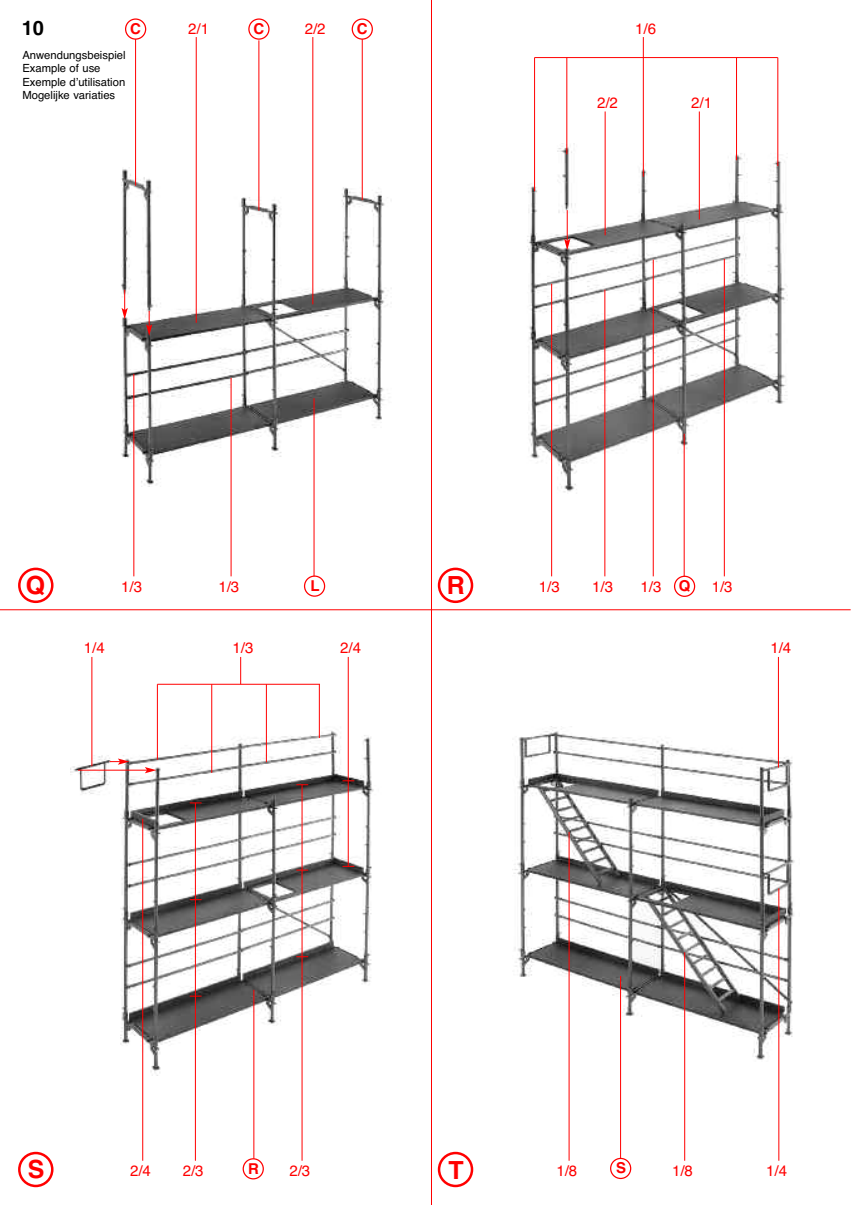
<style>
.page{position:relative;width:851px;height:1205px;background:#fff}
.page>*{position:absolute;margin:0;border:0;box-sizing:border-box;transform-origin:0 0}
.t1{font:700 25px "Helvetica";color:#f00}
.t2{font:700 20px "Helvetica";color:#000}
.t3{font:15px "Helvetica";color:#f00}
.t4{font:700 15px "Helvetica";color:#f00}
.t5{font:11.25px/13.5px "Helvetica";color:#000}
</style>
<div class="page">
<hr style="left:431px;top:0;width:1px;height:1205px;background:#f00">
<hr style="left:0;top:609px;width:850px;height:1px;background:#f00">
<img style="left:121px;top:168px;width:271px;height:318px">
<img style="left:527px;top:143px;width:261px;height:351px">
<img style="left:70px;top:725px;width:304px;height:350px">
<img style="left:512px;top:726px;width:283px;height:335px">
<hr style="left:196px;top:37px;width:1px;height:286px;background:#f00">
<hr style="left:312px;top:37px;width:1px;height:267px;background:#f00">
<hr style="left:699px;top:111px;width:1px;height:108px;background:#f00">
<hr style="left:604px;top:111px;width:1px;height:124px;background:#f00">
<hr style="left:643px;top:37px;width:1px;height:140px;background:#f00">
<svg style="left:240px;top:657px;width:1px;height:27px"></svg>
<hr style="left:348px;top:657px;width:1px;height:209px;background:#f00">
<hr style="left:157px;top:684px;width:163px;height:1px;background:#f00">
<hr style="left:157px;top:684px;width:1px;height:76px;background:#f00">
<hr style="left:319px;top:684px;width:1px;height:54px;background:#f00">
<hr style="left:211px;top:684px;width:1px;height:89px;background:#f00">
<hr style="left:266px;top:684px;width:1px;height:78px;background:#f00">
<hr style="left:92px;top:657px;width:1px;height:109px;background:#f00">
<hr style="left:778px;top:657px;width:1px;height:110px;background:#f00">
<hr style="left:534px;top:57px;width:243px;height:1px;background:#f00">
<hr style="left:534px;top:58px;width:1px;height:133px;background:#f00">
<hr style="left:566px;top:58px;width:1px;height:96px;background:#f00">
<hr style="left:736px;top:58px;width:1px;height:102px;background:#f00">
<hr style="left:777px;top:58px;width:1px;height:108px;background:#f00">
<hr style="left:258px;top:40px;width:1px;height:171px;background:#f00">
<svg style="left:121px;top:290px;width:7px;height:29px"></svg>
<svg style="left:146px;top:311px;width:6px;height:25px"></svg>
<svg style="left:110px;top:758px;width:19px;height:7px"></svg>
<hr style="left:78px;top:770px;width:69px;height:1px;background:#f00">
<svg style="left:145px;top:767px;width:11px;height:6px"></svg>
<hr style="left:567px;top:210px;width:1px;height:31px;background:#f00">
<svg style="left:564px;top:239px;width:6px;height:11px"></svg>
<svg style="left:304px;top:575px;width:21px;height:22px"></svg>
<svg style="left:18px;top:567px;width:35px;height:36px"></svg>
<svg style="left:437px;top:567px;width:36px;height:36px"></svg>
<svg style="left:674px;top:576px;width:21px;height:21px"></svg>
<svg style="left:242px;top:1158px;width:22px;height:21px"></svg>
<svg style="left:610px;top:1158px;width:21px;height:21px"></svg>
<svg style="left:18px;top:1152px;width:35px;height:35px"></svg>
<svg style="left:437px;top:1152px;width:36px;height:35px"></svg>
<svg style="left:248px;top:18px;width:21px;height:22px"></svg>
<hr style="left:362px;top:39px;width:1px;height:161px;background:#f00">
<svg style="left:351px;top:18px;width:22px;height:22px"></svg>
<hr style="left:135px;top:39px;width:1px;height:147px;background:#f00">
<svg style="left:125px;top:18px;width:21px;height:22px"></svg>
<hr style="left:133px;top:374px;width:1px;height:202px;background:#f00">
<hr style="left:551px;top:284px;width:1px;height:292px;background:#f00">
<hr style="left:604px;top:290px;width:1px;height:286px;background:#f00">
<hr style="left:724px;top:259px;width:1px;height:317px;background:#f00">
<hr style="left:652px;top:260px;width:1px;height:316px;background:#f00">
<hr style="left:231px;top:378px;width:1px;height:198px;background:#f00">
<hr style="left:195px;top:803px;width:1px;height:357px;background:#f00">
<hr style="left:142px;top:819px;width:1px;height:341px;background:#f00">
<hr style="left:253px;top:990px;width:1px;height:168px;background:#f00">
<hr style="left:620px;top:976px;width:1px;height:182px;background:#f00">
<hr style="left:302px;top:784px;width:1px;height:376px;background:#f00">
<hr style="left:778px;top:888px;width:1px;height:272px;background:#f00">
<hr style="left:684px;top:952px;width:1px;height:208px;background:#f00">
<hr style="left:568px;top:832px;width:1px;height:328px;background:#f00">
<svg style="left:296px;top:784px;width:12px;height:1px"></svg>
<svg style="left:342px;top:780px;width:12px;height:1px"></svg>
<svg style="left:342px;top:866px;width:12px;height:1px"></svg>
<svg style="left:296px;top:870px;width:12px;height:1px"></svg>
<svg style="left:296px;top:956px;width:12px;height:1px"></svg>
<hr style="left:314px;top:398px;width:1px;height:178px;background:#f00">
<hr style="left:683px;top:434px;width:1px;height:142px;background:#f00">
<h2 class="t2" style="left:22px;top:21px;width:24px">10</h2>
<h3 class="t3" style="left:188px;top:20px;width:22px">2/1</h3>
<h3 class="t3" style="left:305px;top:20px;width:22px">2/2</h3>
<h3 class="t4" style="left:130px;top:23px;width:12px">C</h3>
<h3 class="t4" style="left:253px;top:23px;width:12px">C</h3>
<h3 class="t4" style="left:357px;top:23px;width:12px">C</h3>
<p class="t5" style="left:22px;top:48px;width:105px">Anwendungsbeispiel<br>Example of use<br>Exemple dʼutilisation<br>Mogelijke variaties</p>
<h3 class="t3" style="left:635px;top:20px;width:22px">1/6</h3>
<h3 class="t3" style="left:597px;top:94px;width:22px">2/2</h3>
<h3 class="t3" style="left:691px;top:94px;width:22px">2/1</h3>
<h1 class="t1" style="left:26px;top:576px;width:21px">Q</h1>
<h3 class="t4" style="left:310px;top:580px;width:11px">L</h3>
<h1 class="t1" style="left:446px;top:576px;width:20px">R</h1>
<h3 class="t4" style="left:678px;top:580px;width:13px">Q</h3>
<h3 class="t3" style="left:121px;top:577px;width:22px">1/3</h3>
<h3 class="t3" style="left:218px;top:577px;width:22px">1/3</h3>
<h3 class="t3" style="left:539px;top:577px;width:22px">1/3</h3>
<h3 class="t3" style="left:592px;top:577px;width:22px">1/3</h3>
<h3 class="t3" style="left:640px;top:577px;width:22px">1/3</h3>
<h3 class="t3" style="left:711px;top:577px;width:22px">1/3</h3>
<h3 class="t3" style="left:84px;top:639px;width:22px">1/4</h3>
<h3 class="t3" style="left:232px;top:639px;width:22px">1/3</h3>
<h3 class="t3" style="left:340px;top:639px;width:22px">2/4</h3>
<h3 class="t3" style="left:770px;top:639px;width:22px">1/4</h3>
<h1 class="t1" style="left:28px;top:1160px;width:18px">S</h1>
<h3 class="t4" style="left:248px;top:1163px;width:12px">R</h3>
<h1 class="t1" style="left:448px;top:1160px;width:17px">T</h1>
<h3 class="t4" style="left:616px;top:1162px;width:12px">S</h3>
<h3 class="t3" style="left:130px;top:1162px;width:22px">2/4</h3>
<h3 class="t3" style="left:183px;top:1162px;width:22px">2/3</h3>
<h3 class="t3" style="left:289px;top:1162px;width:22px">2/3</h3>
<h3 class="t3" style="left:556px;top:1162px;width:22px">1/8</h3>
<h3 class="t3" style="left:672px;top:1162px;width:22px">1/8</h3>
<h3 class="t3" style="left:766px;top:1162px;width:22px">1/4</h3>
</div>
